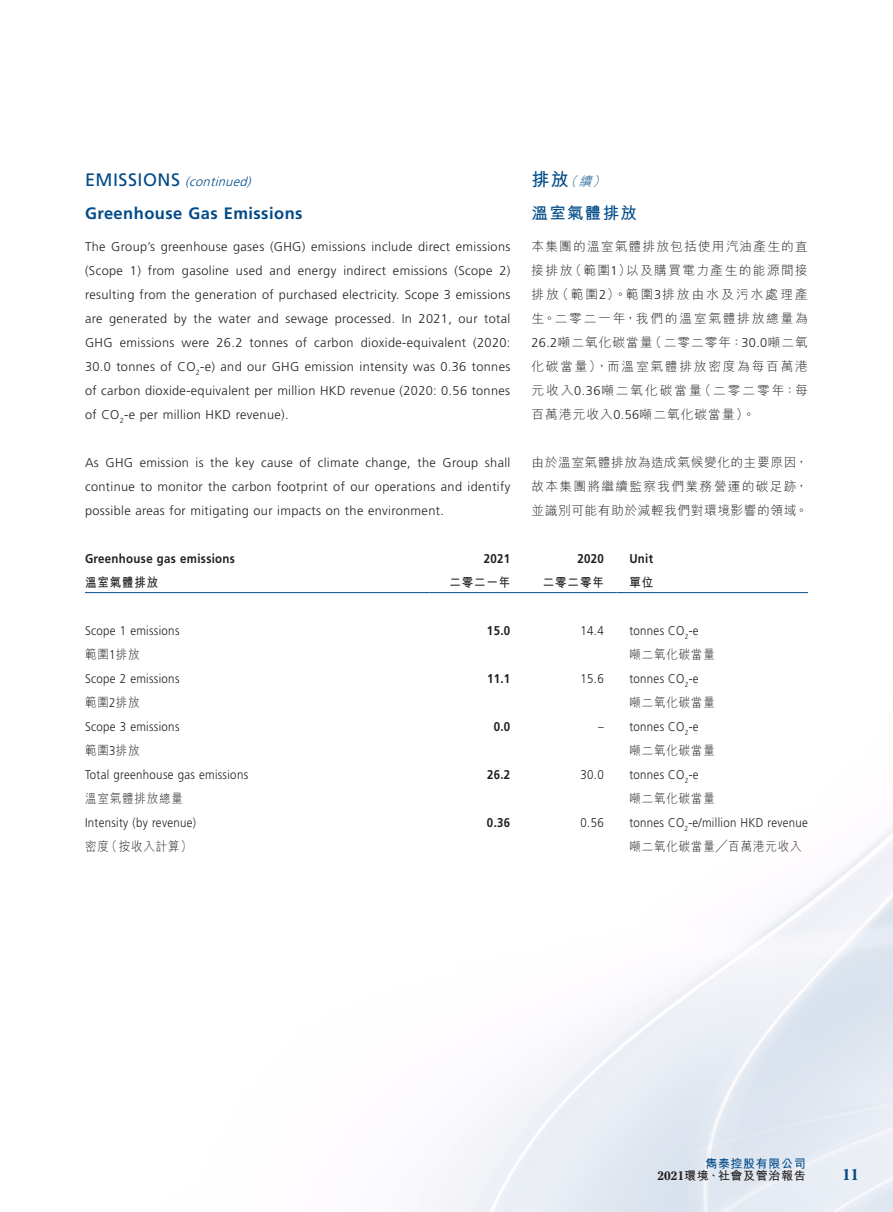
<style>
.page{position:relative;width:893px;height:1212px;background:#fff}
.page>*{position:absolute;margin:0;border:0;box-sizing:border-box;transform-origin:0 0}
.t1{font:700 16.5px "Frutiger LT Std";letter-spacing:.03em;color:#004a87}
.t2{font:700 16.5px "M Hei HK";letter-spacing:.08em;color:#004a87}
.t3{font:700 15px "Gazette LT Std";color:#004a87}
.t4{font:300 12.75px/24px "Frutiger LT Std";letter-spacing:.03em;color:#231f20;text-align:justify}
.t5{font:300 12.75px/24px "M Hei HK";letter-spacing:.08em;color:#231f20;text-align:justify}
.t6{font:300 12.75px "Frutiger LT Std";letter-spacing:.03em;color:#231f20;scale:.9 1}
.t7{font:300 12.75px "M Hei HK";letter-spacing:.08em;color:#231f20;scale:.9 1}
.t8{font:700 12.75px "Frutiger LT Std";letter-spacing:.03em;color:#231f20;scale:.9 1}
.t9{font:italic 300 12.75px "Frutiger LT Std";color:#004a87}
.t10{font:700 12.75px "M Hei HK";letter-spacing:.08em;color:#231f20;scale:.9 1}
.t11{font:italic 300 12.75px "M Hei HK";color:#004a87}
.t12{font:700 12px/12px "M Hei HK";letter-spacing:.055em;color:#231f20;text-align:right}
.s1{font-weight:700;font-style:normal;font-size:18px}
.s2{font-family:"Frutiger LT Std"}
.s3{font-weight:400;font-style:normal;font-size:18px}
.s4{color:#004a87}
.s5{font-family:"Gazette LT Std"}
</style>
<div class="page">
<hr style="left:85px;top:592px;width:344px;height:1px;background:#004a87">
<hr style="left:429px;top:592px;width:94px;height:1px;background:#004a87">
<hr style="left:523px;top:592px;width:94px;height:1px;background:#004a87">
<hr style="left:617px;top:592px;width:191px;height:1px;background:#004a87">
<p class="t11" style="left:531px;top:175px;width:79px"><span class="s1">排放</span>（續）</p>
<p class="t2" style="left:531px;top:201px;width:107px">溫室氣體排放</p>
<p class="t5" style="left:531px;top:234px;width:278px">本集團的溫室氣體排放包括使用汽油產生的直接排放（範圍<span class="s2">1</span>）以及購買電力產生的能源間接排放（範圍<span class="s2">2</span>）。範圍<span class="s2">3</span>排放由水及污水處理產生。二零二一年，我們的溫室氣體排放總量為<span class="s2">26.2</span>噸二氧化碳當量（二零二零年：<span class="s2">30.0</span>噸二氧化碳當量），而溫室氣體排放密度為每百萬港元收入<span class="s2">0.36</span>噸二氧化碳當量（二零二零年：每百萬港元收入<span class="s2">0.56</span>噸二氧化碳當量）。</p>
<p class="t5" style="left:531px;top:450px;width:278px">由於溫室氣體排放為造成氣候變化的主要原因，故本集團將繼續監察我們業務營運的碳足跡，並識別可能有助於減輕我們對環境影響的領域。</p>
<p class="t9" style="left:85px;top:175px;width:171px"><span class="s3">E M I S S I O N S</span> (continued)</p>
<p class="t1" style="left:85px;top:203px;width:219px">Greenhouse Gas Emissions</p>
<p class="t4" style="left:85px;top:235px;width:427px">The Group’s greenhouse gases (GHG) emissions include direct emissions (Scope 1) from gasoline used and energy indirect emissions (Scope 2) resulting from the generation of purchased electricity. Scope 3 emissions are generated by the water and sewage processed. In 2021, our total GHG emissions were 26.2 tonnes of carbon dioxide-equivalent (2020:<br>30.0 tonnes of CO<sub>2</sub>-e) and our GHG emission intensity was 0.36 tonnes of carbon dioxide-equivalent per million HKD revenue (2020: 0.56 tonnes of CO<sub>2</sub>-e per million HKD revenue).</p>
<p class="t4" style="left:85px;top:451px;width:427px">As GHG emission is the key cause of climate change, the Group shall continue to monitor the carbon footprint of our operations and identify possible areas for mitigating our impacts on the environment.</p>
<p class="t8" style="left:85px;top:551px;width:168px">Greenhouse gas emissions</p>
<p class="t8" style="left:484px;top:551px;width:31px">2021</p>
<p class="t8" style="left:577px;top:551px;width:31px">2020</p>
<p class="t8" style="left:629px;top:551px;width:28px">Unit</p>
<p class="t10" style="left:85px;top:573px;width:83px">溫室氣體排放</p>
<p class="t10" style="left:449px;top:573px;width:69px">二零二一年</p>
<p class="t10" style="left:543px;top:573px;width:69px">二零二零年</p>
<p class="t10" style="left:629px;top:573px;width:28px">單位</p>
<p class="t6" style="left:85px;top:623px;width:106px">Scope 1 emissions</p>
<p class="t8" style="left:487px;top:623px;width:27px">15.0</p>
<p class="t6" style="left:580px;top:623px;width:27px">14.4</p>
<p class="t6" style="left:629px;top:623px;width:78px">tonnes CO<sub>2</sub>-e</p>
<p class="t7" style="left:85px;top:647px;width:62px">範圍<span class="s2">1</span>排放</p>
<p class="t7" style="left:629px;top:647px;width:97px">噸二氧化碳當量</p>
<p class="t6" style="left:85px;top:671px;width:106px">Scope 2 emissions</p>
<p class="t8" style="left:487px;top:671px;width:27px">11.1</p>
<p class="t6" style="left:581px;top:671px;width:27px">15.6</p>
<p class="t6" style="left:629px;top:671px;width:78px">tonnes CO<sub>2</sub>-e</p>
<p class="t7" style="left:85px;top:695px;width:62px">範圍<span class="s2">2</span>排放</p>
<p class="t7" style="left:629px;top:695px;width:97px">噸二氧化碳當量</p>
<p class="t6" style="left:85px;top:719px;width:106px">Scope 3 emissions</p>
<p class="t8" style="left:494px;top:719px;width:20px">0.0</p>
<p class="t6" style="left:598px;top:719px;width:113px">– tonnes CO<sub>2</sub>-e</p>
<p class="t7" style="left:85px;top:743px;width:62px">範圍<span class="s2">3</span>排放</p>
<p class="t7" style="left:629px;top:743px;width:97px">噸二氧化碳當量</p>
<p class="t6" style="left:85px;top:767px;width:183px">Total greenhouse gas emissions</p>
<p class="t8" style="left:487px;top:767px;width:27px">26.2</p>
<p class="t6" style="left:581px;top:767px;width:27px">30.0</p>
<p class="t6" style="left:629px;top:767px;width:78px">tonnes CO<sub>2</sub>-e</p>
<p class="t7" style="left:85px;top:791px;width:110px">溫室氣體排放總量</p>
<p class="t7" style="left:629px;top:791px;width:97px">噸二氧化碳當量</p>
<p class="t6" style="left:85px;top:815px;width:125px">Intensity (by revenue)</p>
<p class="t8" style="left:487px;top:815px;width:27px">0.36</p>
<p class="t6" style="left:580px;top:815px;width:27px">0.56</p>
<p class="t6" style="left:629px;top:815px;width:200px">tonnes CO<sub>2</sub>-e/million HKD revenue</p>
<p class="t7" style="left:85px;top:839px;width:120px">密度（按收入計算）</p>
<p class="t7" style="left:629px;top:839px;width:193px">噸二氧化碳當量╱百萬港元收入</p>
<p class="t12" style="left:657px;top:1156px;width:150px"><span class="s4">雋泰控股有限公司<br></span><span class="s5">2021</span>環境、社會及管治報告</p>
<p class="t3" style="left:842px;top:1165px;width:18px">11</p>
</div>
